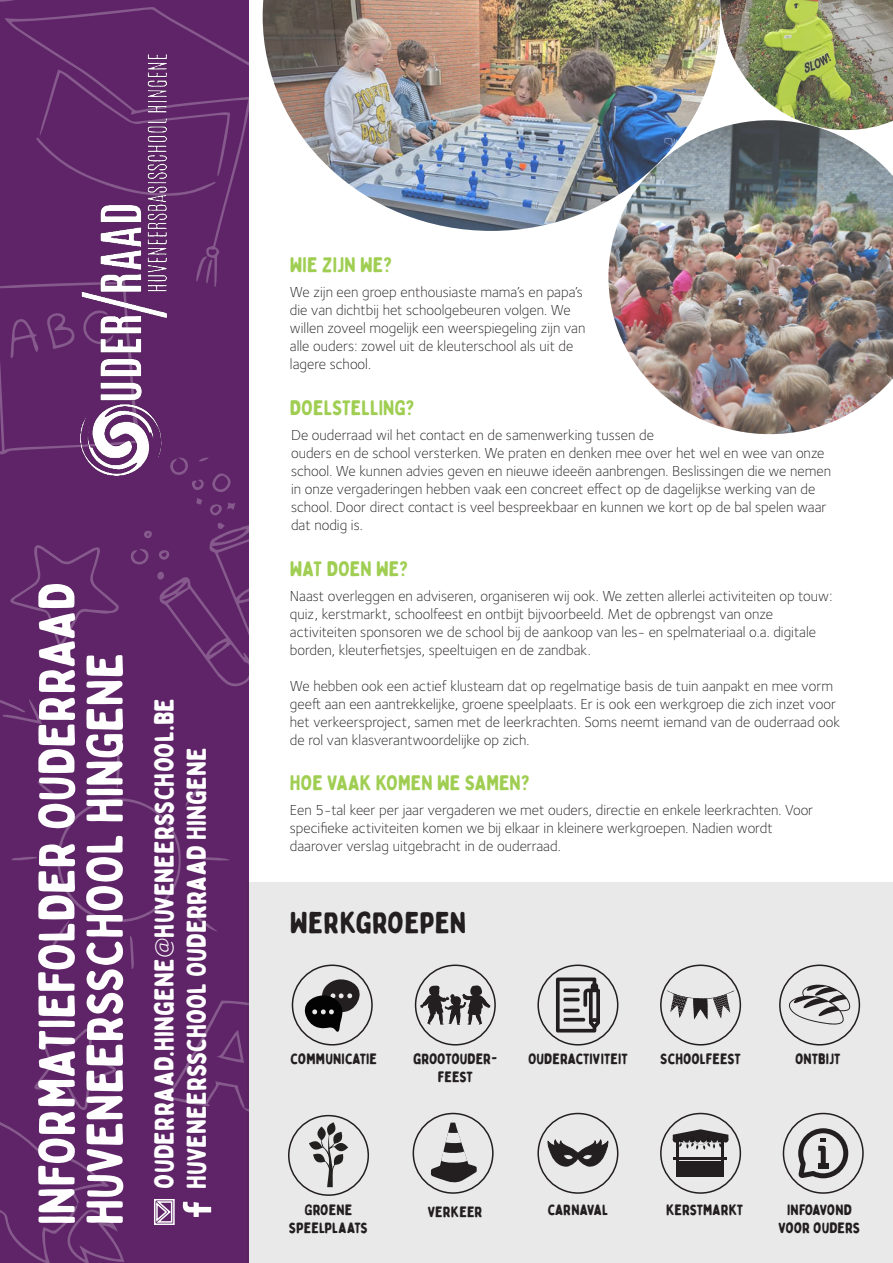
<style>
.page{position:relative;width:893px;height:1263px;background:#fff}
.page>*{position:absolute;margin:0;border:0;box-sizing:border-box;transform-origin:0 0}
.t1{font:51px "Bobby Jones Soft";color:#fff}
.t2{font:30px "Bobby Jones Soft";color:#231f20}
.t3{font:27px "Bobby Jones Soft";color:#fff}
.t4{font:21px "Bobby Jones Soft";color:#a0ce53}
.t5{font:300 15px/18px "Foundry Sterling OT2";color:#231f20}
.t6{font:15px/18px "Bobby Jones Soft";color:#231f20;text-align:center}
.t7{font:15px "Bobby Jones Soft";letter-spacing:-.02em;color:#231f20}
.t8{font:15px "Bobby Jones Soft";letter-spacing:-.025em;color:#231f20}
.s1{font-family:"Foundry Sterling OT2";font-weight:300}
</style>
<div class="page">
<div style="left:0;top:0;width:248px;height:1263px;background:#5f2468"></div>
<svg style="left:0;top:0;width:14px;height:2px"></svg>
<svg style="left:5px;top:7px;width:243px;height:280px"></svg>
<svg style="left:10px;top:545px;width:109px;height:101px"></svg>
<svg style="left:0;top:1028px;width:124px;height:235px"></svg>
<svg style="left:36px;top:70px;width:194px;height:127px"></svg>
<svg style="left:0;top:699px;width:42px;height:25px"></svg>
<svg style="left:131px;top:549px;width:18px;height:15px"></svg>
<svg style="left:196px;top:256px;width:16px;height:27px"></svg>
<svg style="left:11px;top:754px;width:218px;height:215px"></svg>
<div style="left:157px;top:572px;width:7px;height:8px;background:#703b78;border-radius:50%"></div>
<svg style="left:210px;top:502px;width:25px;height:13px"></svg>
<svg style="left:144px;top:531px;width:8px;height:7px"></svg>
<svg style="left:158px;top:523px;width:90px;height:164px"></svg>
<svg style="left:196px;top:498px;width:6px;height:7px"></svg>
<svg style="left:170px;top:457px;width:61px;height:35px"></svg>
<svg style="left:0;top:280px;width:80px;height:175px"></svg>
<svg style="left:167px;top:1000px;width:80px;height:111px"></svg>
<img style="left:608px;top:130px;width:285px;height:304px">
<img style="left:263px;top:0;width:457px;height:231px">
<img style="left:720px;top:0;width:173px;height:130px">
<svg style="left:154px;top:1199px;width:21px;height:26px"></svg>
<svg style="left:183px;top:1202px;width:28px;height:15px"></svg>
<img style="left:80px;top:54px;width:86px;height:422px">
<svg style="left:247px;top:882px;width:646px;height:381px;background:#dddcdd"></svg>
<p class="t1" style="left:25px;top:1225px;width:644px;rotate:-90deg">INFORMATIEFOLDER OUDERRAAD</p>
<p class="t1" style="left:73px;top:1225px;width:574px;rotate:-90deg">HUVENEERSSCHOOL HINGENE</p>
<p class="t3" style="left:147px;top:1188px;width:492px;rotate:-90deg">OUDERRAAD.HINGENE<span class="s1">@</span>HUVENEERSSCHOOL.BE</p>
<p class="t3" style="left:180px;top:1188px;width:443px;rotate:-90deg">HUVENEERSSCHOOL OUDERRAAD HINGENE</p>
<p class="t4" style="left:290px;top:252px;width:104px">WIE ZIJN WE?</p>
<p class="t5" style="left:290px;top:282px;width:297px">We zijn een groep enthousiaste mama’s en papa’s die van dichtbij het schoolgebeuren volgen. We willen zoveel mogelijk een weerspiegeling zijn van alle ouders: zowel uit de kleuterschool als uit de lagere school.</p>
<p class="t4" style="left:290px;top:395px;width:127px">DOELSTELLING?</p>
<p class="t5" style="left:291px;top:425px;width:364px">De ouderraad wil het contact en de samenwerking tussen de</p>
<p class="t5" style="left:291px;top:443px;width:542px">ouders en de school versterken. We praten en denken mee over het wel en wee van onze school. We kunnen advies geven en nieuwe ideeën aanbrengen. Beslissingen die we nemen in onze vergaderingen hebben vaak een concreet effect op de dagelijkse werking van de school. Door direct contact is veel bespreekbaar en kunnen we kort op de bal spelen waar</p>
<p class="t5" style="left:291px;top:515px;width:73px">dat nodig is.</p>
<p class="t4" style="left:290px;top:555px;width:120px">WAT DOEN WE?</p>
<p class="t5" style="left:290px;top:586px;width:544px">Naast overleggen en adviseren, organiseren wij ook. We zetten allerlei activiteiten op touw: quiz, kerstmarkt, schoolfeest en ontbijt bijvoorbeeld. Met de opbrengst van onze</p>
<p class="t5" style="left:290px;top:622px;width:528px">activiteiten sponsoren we de school bij de aankoop van les- en spelmateriaal o.a. digitale borden, kleuterfietsjes, speeltuigen en de zandbak.</p>
<p class="t5" style="left:290px;top:676px;width:552px">We hebben ook een actief klusteam dat op regelmatige basis de tuin aanpakt en mee vorm geeft aan een aantrekkelijke, groene speelplaats. Er is ook een werkgroep die zich inzet voor het verkeersproject, samen met de leerkrachten. Soms neemt iemand van de ouderraad ook de rol van klasverantwoordelijke op zich.</p>
<p class="t4" style="left:290px;top:770px;width:242px">HOE VAAK KOMEN WE SAMEN?</p>
<p class="t5" style="left:290px;top:800px;width:525px">Een 5-tal keer per jaar vergaderen we met ouders, directie en enkele leerkrachten. Voor specifieke activiteiten komen we bij elkaar in kleinere werkgroepen. Nadien wordt</p>
<p class="t5" style="left:290px;top:836px;width:272px">daarover verslag uitgebracht in de ouderraad.</p>
<p class="t2" style="left:290px;top:904px;width:178px">WERKGROEPEN</p>
<p class="t6" style="left:291px;top:1050px;width:88px">COMMUNICATIE</p>
<p class="t6" style="left:413px;top:1050px;width:86px">GROOTOUDER-<br>FEEST</p>
<p class="t6" style="left:528px;top:1050px;width:101px">OUDERACTIVITEIT</p>
<p class="t7" style="left:660px;top:1049px;width:82px">SCHOOLFEEST</p>
<p class="t6" style="left:795px;top:1050px;width:47px">ONTBIJT</p>
<p class="t6" style="left:305px;top:1200px;width:49px">GROENE</p>
<p class="t6" style="left:289px;top:1218px;width:81px">SPEELPLAATS</p>
<p class="t6" style="left:428px;top:1203px;width:56px">VERKEER</p>
<p class="t7" style="left:548px;top:1200px;width:62px">CARNAVAL</p>
<p class="t7" style="left:666px;top:1200px;width:79px">KERSTMARKT</p>
<p class="t8" style="left:787px;top:1200px;width:66px">INFOAVOND</p>
<p class="t6" style="left:779px;top:1218px;width:84px">VOOR OUDERS</p>
</div>
